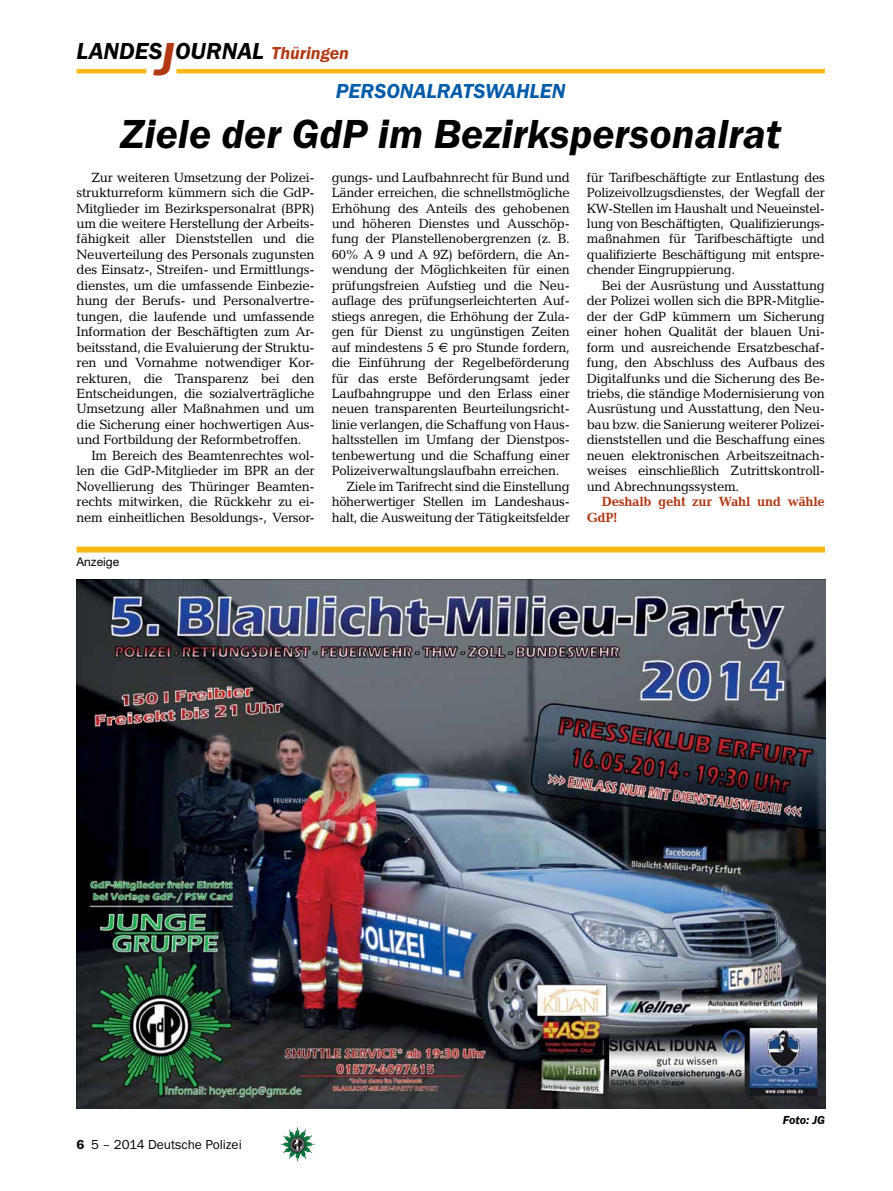
<style>
.page{position:relative;width:893px;height:1191px;background:#fff}
.page>*{position:absolute;margin:0;border:0;box-sizing:border-box;transform-origin:0 0}
._02__HEADLINE_3spalt{font:italic 600 42px "Franklin Gothic Itc T";color:#000}
.t1{font:italic 600 24px "Franklin Gothic Itc T";color:#000}
._01__RUBRIKENZEILE_o{font:italic 600 21px "Franklin Gothic Itc T";color:#005baa}
._09__GRUNDTEXT___Blo{font:13.5px/15.5px "Candida";letter-spacing:-.02em;color:#000;text-align:justify}
._09__GRUNDTEXT___Blo-2{font:700 13.5px/15.5px "Candida";letter-spacing:-.02em;color:#b33916}
.t2{font:13.5px "Franklin Gothic Itc T";color:#000}
.t3{font:12px "Helvetica Neue";color:#000}
._12__BILDUNTERSCHRIF{font:italic 600 12px "Franklin Gothic Itc T";letter-spacing:-.005em;color:#000}
.s1{font-size:48px;color:#b33916}
.s2{font-size:18px;color:#b33916}
.s3{font-family:"Euro Sans"}
.s4{font-weight:600}
</style>
<div class="page">
<hr style="left:77px;top:69px;width:69px;height:4px;background:#fdb913">
<hr style="left:176px;top:69px;width:649px;height:4px;background:#fdb913">
<img style="left:281px;top:1128px;width:16px;height:24px">
<img style="left:77px;top:579px;width:748px;height:530px">
<div style="left:77px;top:546px;width:748px;height:6px;background:#fdb913"></div>
<h2 class="t1" style="left:77px;top:37px;width:274px">LANDES<span class="s1">J</span>OURNAL <span class="s2">Thüringen</span></h2>
<p class="_01__RUBRIKENZEILE_o" style="left:336px;top:79px;width:231px">PERSONALRATSWAHLEN</p>
<p class="_02__HEADLINE_3spalt" style="left:120px;top:109px;width:662px">Ziele der GdP im Bezirkspersonalrat</p>
<p class="_09__GRUNDTEXT___Blo" style="left:77px;top:169px;width:240px;text-indent:15px">Zur weiteren Umsetzung der Polizei&shy;strukturreform kümmern sich die GdP-Mitglieder im Bezirkspersonalrat (BPR) um die weitere Herstellung der Arbeits&shy;fähigkeit aller Dienststellen und die Neuverteilung des Personals zugunsten des Einsatz-, Streifen- und Ermittlungs&shy;dienstes, um die umfassende Einbezie&shy;hung der Berufs- und Personalvertre&shy;tungen, die laufende und umfassende Information der Beschäftigten zum Ar&shy;beitsstand, die Evaluierung der Struktu&shy;ren und Vornahme notwendiger Kor&shy;rekturen, die Transparenz bei den Entscheidungen, die sozialverträgliche Umsetzung aller Maßnahmen und um die Sicherung einer hochwertigen Aus&shy;und Fortbildung der Reformbetroffen.</p>
<p class="_09__GRUNDTEXT___Blo" style="left:77px;top:447px;width:240px;text-indent:15px">Im Bereich des Beamtenrechtes wol&shy;len die GdP-Mitglieder im BPR an der Novellierung des Thüringer Beamten&shy;rechts mitwirken, die Rückkehr zu ei&shy;nem einheitlichen Besoldungs-, Versor-</p>
<p class="_09__GRUNDTEXT___Blo" style="left:332px;top:169px;width:240px">gungs- und Laufbahnrecht für Bund und Länder erreichen, die schnellstmögliche Erhöhung des Anteils des gehobenen und höheren Dienstes und Ausschöp&shy;fung der Planstellenobergrenzen (z. B.<br>60% A 9 und A 9Z) befördern, die An&shy;wendung der Möglichkeiten für einen prüfungsfreien Aufstieg und die Neu&shy;auflage des prüfungserleichterten Auf&shy;stiegs anregen, die Erhöhung der Zula&shy;gen für Dienst zu ungünstigen Zeiten auf mindestens 5 <span class="s3">€</span> pro Stunde fordern, die Einführung der Regelbeförderung für das erste Beförderungsamt jeder Laufbahngruppe und den Erlass einer neuen transparenten Beurteilungsricht&shy;linie verlangen, die Schaffung von Haus&shy;haltsstellen im Umfang der Dienstpos&shy;tenbewertung und die Schaffung einer Polizeiverwaltungslaufbahn erreichen.</p>
<p class="_09__GRUNDTEXT___Blo" style="left:332px;top:478px;width:240px;text-indent:15px">Ziele im Tarifrecht sind die Einstellung höherwertiger Stellen im Landeshaus&shy;halt, die Ausweitung der Tätigkeitsfelder</p>
<p class="_09__GRUNDTEXT___Blo" style="left:587px;top:169px;width:240px">für Tarifbeschäftigte zur Entlastung des Polizeivollzugsdienstes, der Wegfall der KW-Stellen im Haushalt und Neueinstel&shy;lung von Beschäftigten, Qualifizierungs&shy;maßnahmen für Tarifbeschäftigte und qualifizierte Beschäftigung mit entspre&shy;chender Eingruppierung.</p>
<p class="_09__GRUNDTEXT___Blo" style="left:587px;top:277px;width:240px;text-indent:15px">Bei der Ausrüstung und Ausstattung der Polizei wollen sich die BPR-Mitglie&shy;der der GdP kümmern um Sicherung einer hohen Qualität der blauen Uni&shy;form und ausreichende Ersatzbeschaf&shy;fung, den Abschluss des Aufbaus des Digitalfunks und die Sicherung des Be&shy;triebs, die ständige Modernisierung von Ausrüstung und Ausstattung, den Neu&shy;bau bzw. die Sanierung weiterer Polizei&shy;dienststellen und die Beschaffung eines neuen elektronischen Arbeitszeitnach&shy;weises einschließlich Zutrittskontroll&shy;und Abrechnungssystem.</p>
<p class="_09__GRUNDTEXT___Blo-2" style="left:587px;top:494px;width:240px;text-indent:15px">Deshalb geht zur Wahl und wähle<br>GdP!</p>
<p class="t3" style="left:77px;top:555px;width:44px">Anzeige</p>
<p class="t2" style="left:77px;top:1136px;width:167px"><span class="s4">6</span> 5 – 2014 Deutsche Polizei</p>
<p class="_12__BILDUNTERSCHRIF" style="left:783px;top:1113px;width:44px">Foto: JG</p>
</div>
